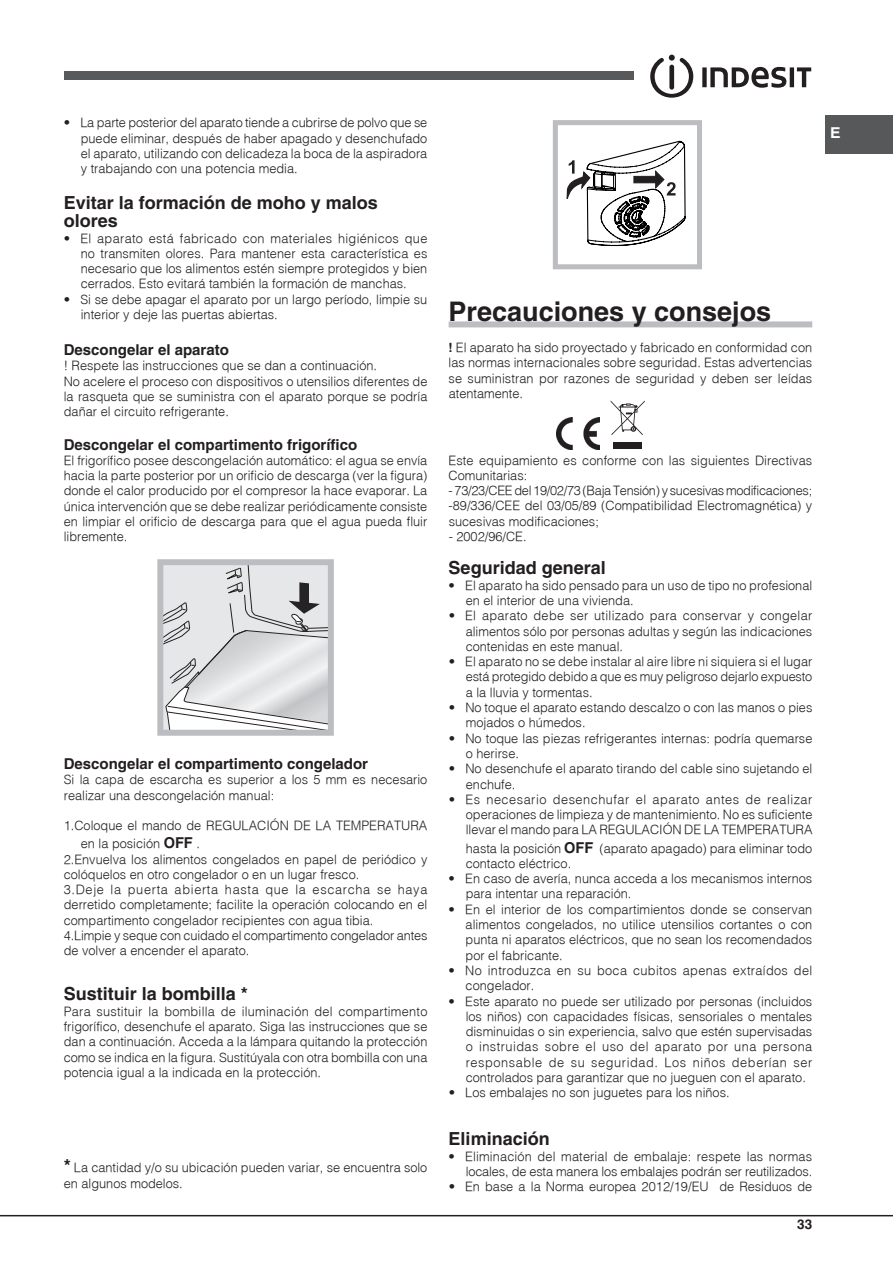
<style>
.page{position:relative;width:893px;height:1263px;background:#fff}
.page>*{position:absolute;margin:0;border:0;box-sizing:border-box;transform-origin:0 0}
.t1{font:700 27px "Helvetica";color:#231f20}
.t2{font:700 18px/18px "Helvetica";color:#231f20}
.t3{font:700 15px "Helvetica";color:#231f20}
.t4{font:700 15px "Helvetica";color:#fff;scale:1.05 1}
.t5{font:700 13.5px "Helvetica";color:#231f20}
.t6{font:300 12.75px/15.3px "Helvetica";color:#231f20}
.t7{font:300 12.75px/15.3px "Helvetica";letter-spacing:.025em;color:#231f20}
.s1{font-weight:700;font-size:15px}
.s2{font-weight:700;font-size:18px}
.s3{font-weight:700}
</style>
<div class="page">
<div style="left:825px;top:115px;width:68px;height:38px;background:#57585a"></div>
<hr style="left:0;top:1215px;width:893px;height:1px;background:#231f20">
<svg style="left:650px;top:55px;width:43px;height:43px"></svg>
<div style="left:702px;top:67px;width:5px;height:20px;background:#231f20"></div>
<svg style="left:710px;top:67px;width:76px;height:21px"></svg>
<hr style="left:790px;top:67px;width:4px;height:20px;background:#231f20">
<svg style="left:797px;top:67px;width:14px;height:20px"></svg>
<div style="left:64px;top:72px;width:570px;height:8px;background:#58595b"></div>
<svg style="left:164px;top:566px;width:163px;height:163px;background:#dadadc"></svg>
<div style="left:157px;top:559px;width:177px;height:177px;border:6px solid #bcbdc0"></div>
<div style="left:449px;top:321px;width:363px;height:6px;background:#bcbdc0"></div>
<svg style="left:553px;top:120px;width:149px;height:149px"></svg>
<img style="left:557px;top:417px;width:42px;height:32px">
<div style="left:614px;top:442px;width:28px;height:7px;background:#231f20"></div>
<svg style="left:611px;top:400px;width:34px;height:35px"></svg>
<p class="t6" style="left:81px;top:115px;width:348px;text-align:justify;text-indent:-17px">• La parte posterior del aparato tiende a cubrirse de polvo que se puede eliminar, después de haber apagado y desenchufado el aparato, utilizando con delicadeza la boca de la aspiradora y trabajando con una potencia media.</p>
<h2 class="t2" style="left:64px;top:194px;width:316px">Evitar la formación de moho y malos olores</h2>
<p class="t6" style="left:81px;top:230px;width:348px;text-align:justify;text-indent:-17px">• El aparato está fabricado con materiales higiénicos que no transmiten olores. Para mantener esta característica es necesario que los alimentos estén siempre protegidos y bien cerrados. Esto evitará también la formación de manchas.</p>
<p class="t6" style="left:81px;top:291px;width:348px;text-indent:-17px">• Si se debe apagar el aparato por un largo período, limpie su interior y deje las puertas abiertas.</p>
<p class="t3" style="left:64px;top:341px;width:167px">Descongelar el aparato</p>
<p class="t6" style="left:64px;top:358px;width:365px">! Respete las instrucciones que se dan a continuación.<br>No acelere el proceso con dispositivos o utensilios diferentes de la rasqueta que se suministra con el aparato porque se podría dañar el circuito refrigerante.</p>
<p class="t3" style="left:64px;top:435px;width:295px">Descongelar el compartimento frigorífico</p>
<p class="t6" style="left:64px;top:452px;width:365px;text-align:justify">El frigorífico posee descongelación automático: el agua se envía hacia la parte posterior por un orificio de descarga (ver la figura) donde el calor producido por el compresor la hace evaporar. La única intervención que se debe realizar periódicamente consiste en limpiar el orificio de descarga para que el agua pueda fluir libremente.</p>
<p class="t3" style="left:64px;top:755px;width:306px">Descongelar el compartimento congelador</p>
<p class="t6" style="left:64px;top:772px;width:365px">Si la capa de escarcha es superior a los 5 mm es necesario realizar una descongelación manual:</p>
<p class="t6" style="left:81px;top:816px;width:348px;line-height:18px;text-indent:-17px">1.Coloque el mando de REGULACIÓN DE LA TEMPERATURA en la posición <span class="s1">OFF</span> .</p>
<p class="t6" style="left:64px;top:851px;width:365px">2.Envuelva los alimentos congelados en papel de periódico y colóquelos en otro congelador o en un lugar fresco.<br>3.Deje la puerta abierta hasta que la escarcha se haya derretido completamente; facilite la operación colocando en el compartimento congelador recipientes con agua tibia.<br>4.Limpie y seque con cuidado el compartimento congelador antes de volver a encender el aparato.</p>
<h2 class="t2" style="left:64px;top:985px;width:186px">Sustituir la bombilla *</h2>
<p class="t6" style="left:64px;top:1003px;width:365px;text-align:justify">Para sustituir la bombilla de iluminación del compartimento frigorífico, desenchufe el aparato. Siga las instrucciones que se dan a continuación. Acceda a la lámpara quitando la protección como se indica en la figura. Sustitúyala con otra bombilla con una potencia igual a la indicada en la protección.</p>
<p class="t6" style="left:64px;top:1160px;width:365px"><span class="s2">*</span> La cantidad y/o su ubicación pueden variar, se encuentra solo en algunos modelos.</p>
<p class="t4" style="left:830px;top:123px;width:12px">E</p>
<h1 class="t1" style="left:449px;top:295px;width:324px">Precauciones y consejos</h1>
<p class="t6" style="left:449px;top:339px;width:365px;text-align:justify"><span class="s3">!</span> El aparato ha sido proyectado y fabricado en conformidad con las normas internacionales sobre seguridad. Estas advertencias se suministran por razones de seguridad y deben ser leídas atentamente.</p>
<p class="t6" style="left:449px;top:452px;width:365px">Este equipamiento es conforme con las siguientes Directivas Comunitarias:<br>-73/23/CEEdel19/02/73(BajaTensión) y sucesivasmodificaciones; -89/336/CEE del 03/05/89 (Compatibilidad Electromagnética) y sucesivas modificaciones;</p>
<p class="t6" style="left:449px;top:528px;width:79px">- 2002/96/CE.</p>
<h2 class="t2" style="left:449px;top:559px;width:159px">Seguridad general</h2>
<p class="t6" style="left:466px;top:577px;width:348px;text-indent:-17px">• El aparato ha sido pensado para un uso de tipo no profesional en el interior de una vivienda.</p>
<p class="t6" style="left:466px;top:608px;width:348px;text-align:justify;text-indent:-17px">• El aparato debe ser utilizado para conservar y congelar alimentos sólo por personas adultas y según las indicaciones contenidas en este manual.</p>
<p class="t6" style="left:466px;top:654px;width:348px;text-align:justify;text-indent:-17px">• El aparato no se debe instalar al aire libre ni siquiera si el lugar está protegido debido a que es muy peligroso dejarlo expuesto a la lluvia y tormentas.</p>
<p class="t6" style="left:466px;top:699px;width:348px;text-indent:-17px">• No toque el aparato estando descalzo o con las manos o pies mojados o húmedos.</p>
<p class="t6" style="left:466px;top:730px;width:348px;text-indent:-17px">• No toque las piezas refrigerantes internas: podría quemarse o herirse.</p>
<p class="t6" style="left:466px;top:761px;width:348px;text-indent:-17px">• No desenchufe el aparato tirando del cable sino sujetando el enchufe.</p>
<p class="t6" style="left:466px;top:791px;width:348px;text-align:justify;text-indent:-17px">• Es necesario desenchufar el aparato antes de realizar operaciones de limpieza y de mantenimiento. No es suficiente llevar el mando para LA REGULACIÓN DE LA TEMPERATURA</p>
<p class="t6" style="left:466px;top:840px;width:348px">hasta la posición <span class="s1">OFF</span> (aparato apagado) para eliminar todo contacto eléctrico.</p>
<p class="t6" style="left:466px;top:870px;width:348px;text-indent:-17px">• En caso de avería, nunca acceda a los mecanismos internos para intentar una reparación.</p>
<p class="t6" style="left:466px;top:901px;width:348px;text-align:justify;text-indent:-17px">• En el interior de los compartimientos donde se conservan alimentos congelados, no utilice utensilios cortantes o con punta ni aparatos eléctricos, que no sean los recomendados por el fabricante.</p>
<p class="t7" style="left:466px;top:962px;width:348px;text-indent:-17px">• No introduzca en su boca cubitos apenas extraídos del congelador.</p>
<p class="t6" style="left:466px;top:993px;width:348px;text-align:justify;text-indent:-17px">• Este aparato no puede ser utilizado por personas (incluidos los niños) con capacidades físicas, sensoriales o mentales disminuidas o sin experiencia, salvo que estén supervisadas o instruidas sobre el uso del aparato por una persona responsable de su seguridad. Los niños deberían ser controlados para garantizar que no jueguen con el aparato.</p>
<p class="t6" style="left:449px;top:1085px;width:282px">• Los embalajes no son juguetes para los niños.</p>
<h2 class="t2" style="left:449px;top:1130px;width:103px">Eliminación</h2>
<p class="t6" style="left:449px;top:1148px;width:365px;text-align:right">• Eliminación del material de embalaje: respete las normas locales, de esta manera los embalajes podrán ser reutilizados.</p>
<p class="t6" style="left:449px;top:1179px;width:365px">• En base a la Norma europea 2012/19/EU de Residuos de</p>
<p class="t5" style="left:797px;top:1215px;width:17px">33</p>
</div>
